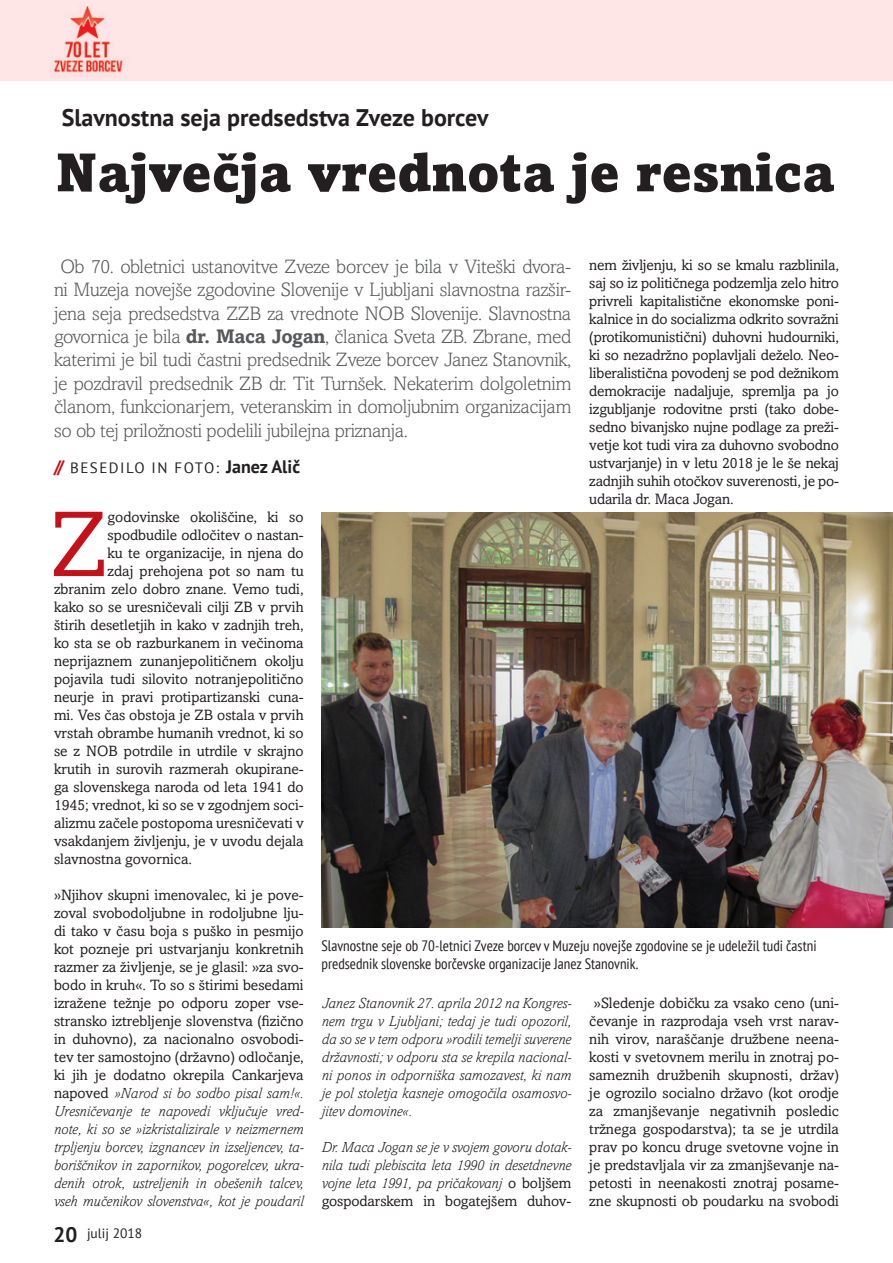
<style>
.page{position:relative;width:893px;height:1263px;background:#fff}
.page>*{position:absolute;margin:0;border:0;box-sizing:border-box;transform-origin:0 0}
.body2{font:93.75px "xpro";color:#c4121a}
.naslov{font:900 54px "xpro";color:#231f20}
.nadnaslov{font:700 24px "PT Sans";color:#231f20}
.podtekst{font:300 19.5px/23.4px "xpro 1";letter-spacing:-.015em;color:#57585a;text-align:justify}
.body2-2{font:15px/18px "xpro";color:#231f20;text-align:justify}
.body2-3{font:italic 15px/18px "xpro";letter-spacing:-.005em;color:#231f20;text-align:justify}
.podpis_foto{font:condensed 15px/18px "PT Sans";color:#231f20}
.t1{font:15px "PT Sans";letter-spacing:.1em;color:#231f20}
.t2{font:13.5px "PT Sans";color:#231f20}
.s1{font-family:"xpro";font-weight:700}
.s2{font-weight:700;font-size:18px;color:#c4121a}
.s3{font-weight:700;font-size:18px}
.s4{font-style:italic}
.s5{font-weight:700;font-size:21px}
.s6{font-style:normal}
</style>
<div class="page">
<div style="left:0;top:0;width:893px;height:80px;background:#ffe6e6"></div>
<img style="left:35px;top:6px;width:106px;height:75px">
<img style="left:322px;top:512px;width:571px;height:415px">
<p class="nadnaslov" style="left:62px;top:102px;width:428px">Slavnostna seja predsedstva Zveze borcev</p>
<p class="naslov" style="left:56px;top:139px;width:781px">Največja vrednota je resnica</p>
<p class="podtekst" style="left:54px;top:254px;width:519px;text-indent:7px">Ob 70. obletnici ustanovitve Zveze borcev je bila v Viteški dvora&shy;ni Muzeja novejše zgodovine Slovenije v Ljubljani slavnostna razšir&shy;jena seja predsedstva ZZB za vrednote NOB Slovenije. Slavnostna govornica je bila <span class="s1">dr. Maca Jogan</span>, članica Sveta ZB. Zbrane, med katerimi je bil tudi častni predsednik Zveze borcev Janez Stanovnik, je pozdravil predsednik ZB dr. Tit Turnšek. Nekaterim dolgoletnim članom, funkcionarjem, veteranskim in domoljubnim organizacijam so ob tej priložnosti podelili jubilejna priznanja.</p>
<p class="t1" style="left:54px;top:458px;width:248px"><span class="s2">//</span> BESEDILO IN FOTO: <span class="s3">Janez Alič</span></p>
<p class="body2-2" style="left:589px;top:256px;width:251px">nem življenju, ki so se kmalu razblinila, saj so iz političnega podzemlja zelo hitro privreli kapitalistične ekonomske poni&shy;kalnice in do socializma odkrito sovražni (protikomunistični) duhovni hudourniki, ki so nezadržno poplavljali deželo. Neo&shy;liberalistična povodenj se pod dežnikom demokracije nadaljuje, spremlja pa jo izgubljanje rodovitne prsti (tako dobe&shy;sedno bivanjsko nujne podlage za preži&shy;vetje kot tudi vira za duhovno svobodno ustvarjanje) in v letu 2018 je le še nekaj zadnjih suhih otočkov suverenosti, je po&shy;udarila dr. Maca Jogan.</p>
<p class="body2" style="left:50px;top:490px;width:59px">Z</p>
<p class="body2-2" style="left:108px;top:508px;width:198px">godovinske okoliščine, ki so</p>
<p class="body2-2" style="left:108px;top:526px;width:198px">spodbudile odločitev o nastan-</p>
<p class="body2-2" style="left:108px;top:544px;width:198px">ku te organizacije, in njena do</p>
<p class="body2-2" style="left:108px;top:562px;width:198px">zdaj prehojena pot so nam tu</p>
<p class="body2-2" style="left:54px;top:580px;width:251px">zbranim zelo dobro znane. Vemo tudi,</p>
<p class="body2-2" style="left:54px;top:598px;width:251px">kako so se uresničevali cilji ZB v prvih</p>
<p class="body2-2" style="left:54px;top:616px;width:251px">štirih desetletjih in kako v zadnjih treh,</p>
<p class="body2-2" style="left:54px;top:634px;width:251px">ko sta se ob razburkanem in večinoma</p>
<p class="body2-2" style="left:54px;top:652px;width:251px">neprijaznem zunanjepolitičnem okolju</p>
<p class="body2-2" style="left:54px;top:670px;width:251px">pojavila tudi silovito notranjepolitično</p>
<p class="body2-2" style="left:54px;top:688px;width:251px">neurje in pravi protipartizanski cuna-</p>
<p class="body2-2" style="left:54px;top:706px;width:251px">mi. Ves čas obstoja je ZB ostala v prvih</p>
<p class="body2-2" style="left:54px;top:724px;width:251px">vrstah obrambe humanih vrednot, ki so</p>
<p class="body2-2" style="left:54px;top:742px;width:251px">se z NOB potrdile in utrdile v skrajno</p>
<p class="body2-2" style="left:54px;top:760px;width:251px">krutih in surovih razmerah okupirane-</p>
<p class="body2-2" style="left:54px;top:778px;width:251px">ga slovenskega naroda od leta 1941 do</p>
<p class="body2-2" style="left:54px;top:796px;width:251px">1945; vrednot, ki so se v zgodnjem soci-</p>
<p class="body2-2" style="left:54px;top:814px;width:251px">alizmu začele postopoma uresničevati v</p>
<p class="body2-2" style="left:54px;top:832px;width:251px">vsakdanjem življenju, je v uvodu dejala</p>
<p class="body2-2" style="left:54px;top:850px;width:140px">slavnostna govornica.</p>
<p class="body2-2" style="left:54px;top:886px;width:251px">»Njihov skupni imenovalec, ki je pove&shy;zoval svobodoljubne in rodoljubne lju&shy;di tako v času boja s puško in pesmijo kot pozneje pri ustvarjanju konkretnih razmer za življenje, se je glasil: »za svo&shy;bodo in kruh«. To so s štirimi besedami izražene težnje po odporu zoper vse&shy;stransko iztrebljenje slovenstva (fizično in duhovno), za nacionalno osvobodi&shy;tev ter samostojno (državno) odločanje, ki jih je dodatno okrepila Cankarjeva napoved <span class="s4">»Narod si bo sodbo pisal sam!«.<br>Uresničevanje te napovedi vključuje vred&shy;note, ki so se »izkristalizirale v neizmernem trpljenju borcev, izgnancev in izseljencev, ta&shy;boriščnikov in zapornikov, pogorelcev, ukra&shy;denih otrok, ustreljenih in obešenih talcev, vseh mučenikov slovenstva«, kot je poudaril</span></p>
<p class="t2" style="left:54px;top:1225px;width:90px"><span class="s5">20</span> julij 2018</p>
<p class="podpis_foto" style="left:321px;top:936px;width:497px">Slavnostne seje ob 70-letnici Zveze borcev v Muzeju novejše zgodovine se je udeležil tudi častni predsednik slovenske borčevske organizacije Janez Stanovnik.</p>
<p class="body2-3" style="left:322px;top:994px;width:251px">Janez Stanovnik 27. aprila 2012 na Kongres&shy;nem trgu v Ljubljani; tedaj je tudi opozoril, da so se v tem odporu »rodili temelji suverene državnosti; v odporu sta se krepila nacional&shy;ni ponos in odporniška samozavest, ki nam je pol stoletja kasneje omogočila osamosvo&shy;jitev domovine«.</p>
<p class="body2-3" style="left:322px;top:1138px;width:251px">Dr. Maca Jogan se je v svojem govoru dotak&shy;nila tudi plebiscita leta 1990 in desetdnevne vojne leta 1991, pa pričakovanj <span class="s6">o boljšem gospodarskem in bogatejšem duhov-</span></p>
<p class="body2-2" style="left:589px;top:994px;width:251px;text-align:center">»Sledenje dobičku za vsako ceno (uni&shy;čevanje in razprodaja vseh vrst narav&shy;nih virov, naraščanje družbene neena&shy;kosti v svetovnem merilu in znotraj po&shy;sameznih družbenih skupnosti, držav) je ogrozilo socialno državo (kot orodje za zmanjševanje negativnih posledic tržnega gospodarstva); ta se je utrdila prav po koncu druge svetovne vojne in je predstavljala vir za zmanjševanje na&shy;petosti in neenakosti znotraj posame&shy;zne skupnosti ob poudarku na svobodi</p>
</div>
